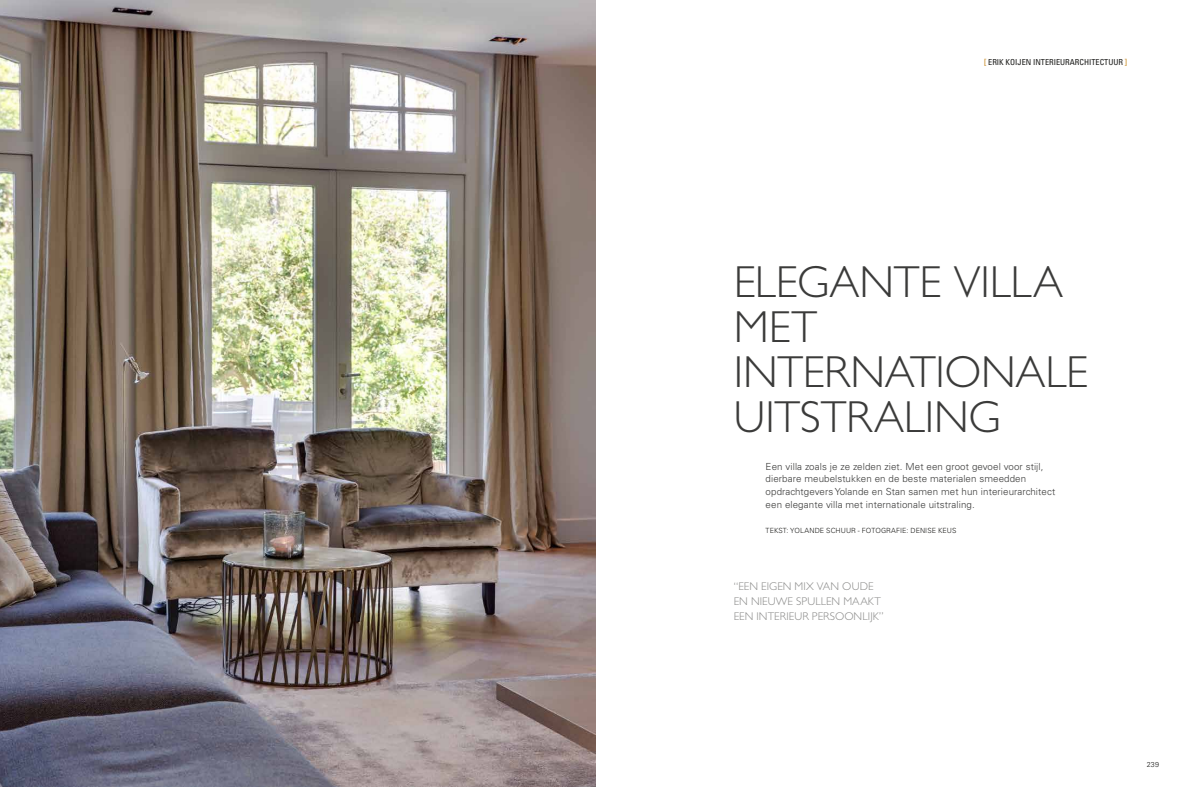
<style>
.page{position:relative;width:1191px;height:787px;background:#fff}
.page>*{position:absolute;margin:0;border:0;box-sizing:border-box;transform-origin:0 0}
.t1{font:300 45px/45px "Gill Sans Std";letter-spacing:-.005em;color:#3b3b3a}
.t2{font:300 11.25px/15px "Gill Sans Std";letter-spacing:.01em;color:#878786}
.t3{font:300 9.75px/12.8px "Univers LT Std";letter-spacing:.01em;color:#3b3b3a}
.t4{font:condensed 8.25px "Univers LT Std";color:#1a1a18}
.t5{font:300 7.12px "Univers LT Std";letter-spacing:.01em;color:#1a1a18}
.s1{font-weight:700;color:#d4a351}
</style>
<div class="page">
<img style="left:0;top:0;width:595px;height:787px">
<p class="t4" style="left:984px;top:57px;width:145px"><span class="s1">[</span> ERIK KOIJEN I NTERIEURARCHITECTUUR <span class="s1">]</span></p>
<h1 class="t1" style="left:733px;top:260px;width:351px">ELEGANTE VILLA<br>MET<br>INTERNATIONALE<br>UITSTRALING</h1>
<p class="t3" style="left:765px;top:460px;width:291px">Een villa zoals je ze zelden ziet. Met een groot gevoel voor stijl, dierbare meubelstukken en de beste materialen smeedden opdrachtgevers Yolande en Stan samen met hun interieurarchitect een elegante villa met internationale uitstraling.</p>
<p class="t5" style="left:765px;top:526px;width:191px">Tekst: Yolande Schuur - Fotografie: Denise Keus</p>
<p class="t2" style="left:733px;top:578px;width:151px">“EEN EIGEN MIX VAN OUDE<br>EN NIEUWE SPULLEN MAAKT<br>EEN INTERIEUR PERSOONLIJK”</p>
<p class="t5" style="left:1146px;top:759px;width:14px">239</p>
</div>
